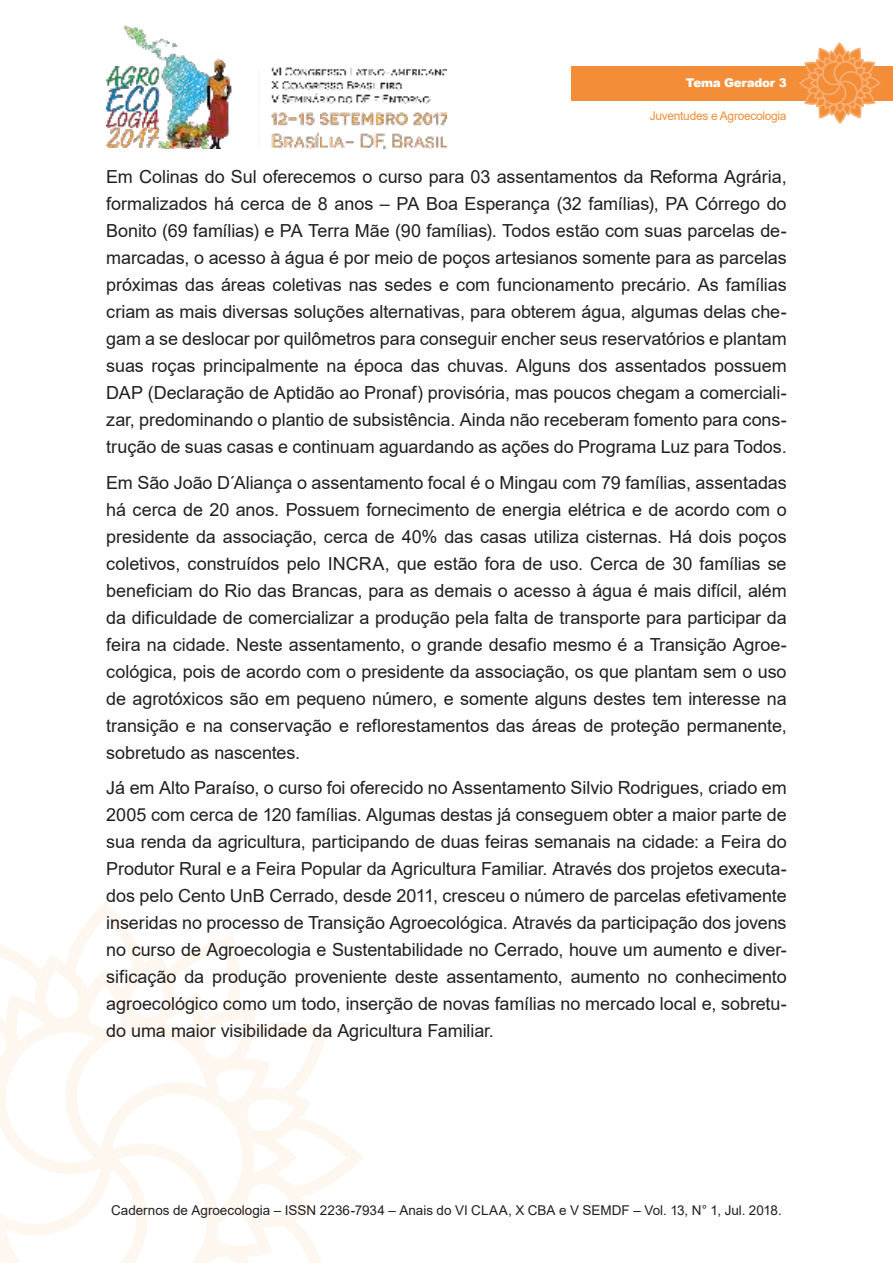
<style>
.page{position:relative;width:893px;height:1263px;background:#fff}
.page>*{position:absolute;margin:0;border:0;box-sizing:border-box;transform-origin:0 0}
.t1{font:18px/27px "Arial";letter-spacing:-.005em;color:#221f1f;text-align:justify}
.t2{font:13.5px "Arial";color:#221f1f}
.t3{font:12px "Arial";letter-spacing:-.025em;color:#f38d38}
.t4{font:900 12px "Arial";letter-spacing:-.025em;color:#fff}
</style>
<div class="page">
<img style="left:106px;top:25px;width:340px;height:124px">
<svg style="left:0;top:910px;width:363px;height:353px"></svg>
<div style="left:571px;top:66px;width:322px;height:34px;background:#f38d38"></div>
<svg style="left:798px;top:43px;width:83px;height:81px"></svg>
<p class="t4" style="left:686px;top:76px;width:102px">Tema Gerador 3</p>
<p class="t3" style="left:650px;top:112px;width:138px">Juventudes e Agroecologia</p>
<p class="t1" style="left:106px;top:165px;width:682px">Em Colinas do Sul oferecemos o curso para 03 assentamentos da Reforma Agrária, formalizados há cerca de 8 anos – PA Boa Esperança (32 famílias), PA Córrego do Bonito (69 famílias) e PA Terra Mãe (90 famílias). Todos estão com suas parcelas de&shy;marcadas, o acesso à água é por meio de poços artesianos somente para as parcelas próximas das áreas coletivas nas sedes e com funcionamento precário. As famílias criam as mais diversas soluções alternativas, para obterem água, algumas delas che&shy;gam a se deslocar por quilômetros para conseguir encher seus reservatórios e plantam suas roças principalmente na época das chuvas. Alguns dos assentados possuem DAP (Declaração de Aptidão ao Pronaf) provisória, mas poucos chegam a comerciali&shy;zar, predominando o plantio de subsistência. Ainda não receberam fomento para cons&shy;trução de suas casas e continuam aguardando as ações do Programa Luz para Todos.</p>
<p class="t1" style="left:106px;top:471px;width:682px">Em São João D´Aliança o assentamento focal é o Mingau com 79 famílias, assentadas há cerca de 20 anos. Possuem fornecimento de energia elétrica e de acordo com o presidente da associação, cerca de 40% das casas utiliza cisternas. Há dois poços coletivos, construídos pelo INCRA, que estão fora de uso. Cerca de 30 famílias se beneficiam do Rio das Brancas, para as demais o acesso à água é mais difícil, além da dificuldade de comercializar a produção pela falta de transporte para participar da feira na cidade. Neste assentamento, o grande desafio mesmo é a Transição Agroe&shy;cológica, pois de acordo com o presidente da associação, os que plantam sem o uso de agrotóxicos são em pequeno número, e somente alguns destes tem interesse na transição e na conservação e reflorestamentos das áreas de proteção permanente, sobretudo as nascentes.</p>
<p class="t1" style="left:106px;top:776px;width:682px">Já em Alto Paraíso, o curso foi oferecido no Assentamento Silvio Rodrigues, criado em 2005 com cerca de 120 famílias. Algumas destas já conseguem obter a maior parte de sua renda da agricultura, participando de duas feiras semanais na cidade: a Feira do Produtor Rural e a Feira Popular da Agricultura Familiar. Através dos projetos executa&shy;dos pelo Cento UnB Cerrado, desde 2011, cresceu o número de parcelas efetivamente inseridas no processo de Transição Agroecológica. Através da participação dos jovens no curso de Agroecologia e Sustentabilidade no Cerrado, houve um aumento e diver&shy;sificação da produção proveniente deste assentamento, aumento no conhecimento agroecológico como um todo, inserção de novas famílias no mercado local e, sobretu&shy;do uma maior visibilidade da Agricultura Familiar.</p>
<p class="t2" style="left:111px;top:1205px;width:672px">Cadernos de Agroecologia – ISSN 2236-7934 – Anais do VI CLAA, X CBA e V SEMDF – Vol. 13, N° 1, Jul. 2018.</p>
</div>
